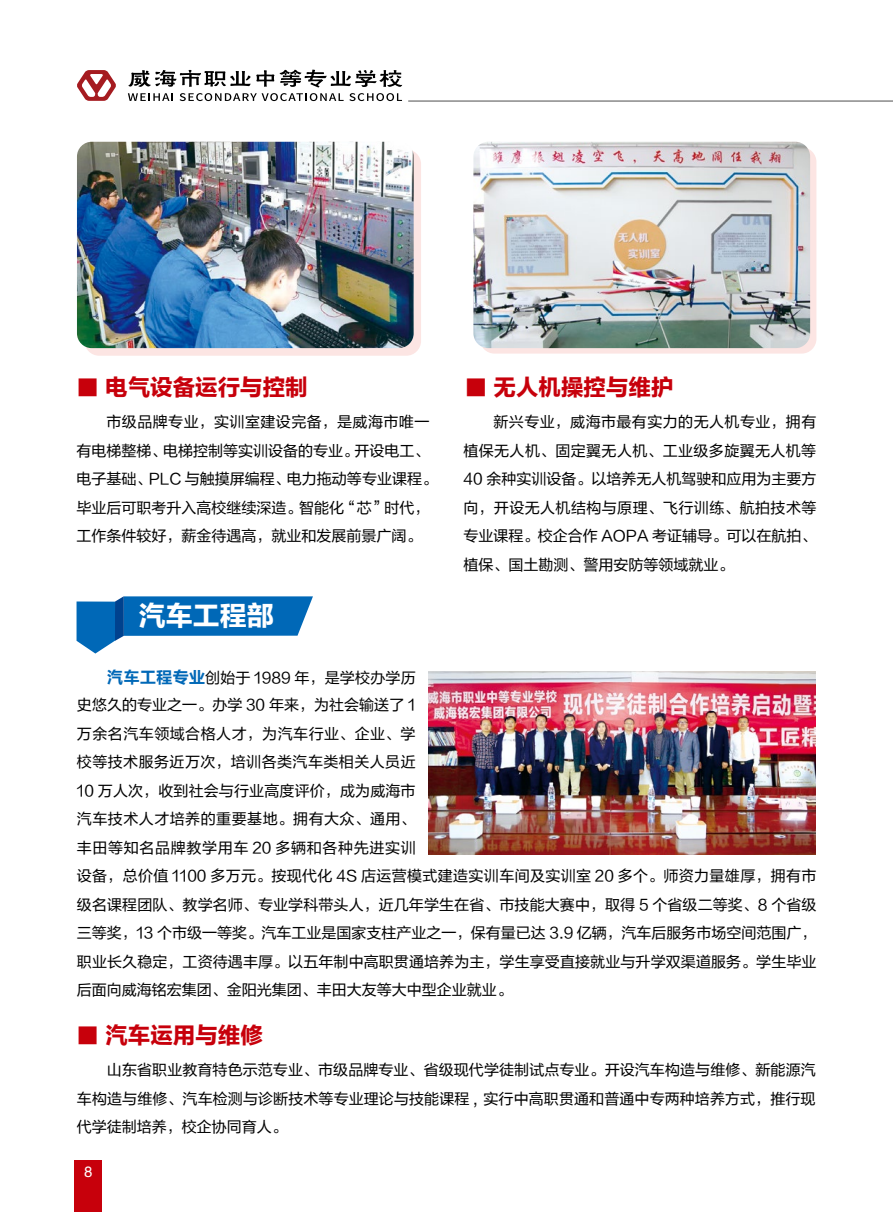
<style>
.page{position:relative;width:893px;height:1212px;background:#fff}
.page>*{position:absolute;margin:0;border:0;box-sizing:border-box;transform-origin:0 0}
.t1{font:27px "FZLTDHK WHBY GBK1 0";color:#fff}
.t2{font:22.5px "FZLTDHK WHBY GBK1 0";color:#c7000b}
.t3{font:15px/28.5px "FZLTHK WHBY GBK1 0";letter-spacing:.005em;color:#000}
.t4{font:15px "FZHTJW GB1 0";color:#fff}
.s1{font-family:"FZLTCHK GBK1 0";font-size:16.5px;color:#0068b7}
</style>
<div class="page">
<svg style="left:77px;top:70px;width:39px;height:31px"></svg>
<svg style="left:128px;top:70px;width:274px;height:31px"></svg>
<hr style="left:408px;top:100px;width:485px;height:2px;background:#898989">
<div style="left:74px;top:1160px;width:28px;height:52px;background:#c7000b"></div>
<svg style="left:77px;top:596px;width:236px;height:57px"></svg>
<img style="left:428px;top:671px;width:388px;height:183px">
<div style="left:84px;top:149px;width:337px;height:207px;background:#fce5e3;border-radius:15px"></div>
<div style="left:480px;top:147px;width:336px;height:207px;background:#fce5e3;border-radius:15px"></div>
<img style="left:77px;top:142px;width:337px;height:206px">
<img style="left:473px;top:142px;width:337px;height:206px">
<h2 class="t2" style="left:77px;top:374px;width:233px">■ 电气设备运行与控制</h2>
<p class="t3" style="left:77px;top:408px;width:362px;text-indent:30px">市级品牌专业，实训室建设完备，是威海市唯一有电梯整梯、电梯控制等实训设备的专业。开设电工、电子基础、PLC 与触摸屏编程、电力拖动等专业课程。毕业后可职考升入高校继续深造。智能化“芯”时代，工作条件较好，薪金待遇高，就业和发展前景广阔。</p>
<h1 class="t1" style="left:139px;top:601px;width:136px">汽车工程部</h1>
<h2 class="t2" style="left:465px;top:374px;width:210px">■ 无人机操控与维护</h2>
<p class="t3" style="left:463px;top:408px;width:354px;text-align:justify;text-indent:30px">新兴专业，威海市最有实力的无人机专业，拥有植保无人机、固定翼无人机、工业级多旋翼无人机等40 余种实训设备。以培养无人机驾驶和应用为主要方向，开设无人机结构与原理、飞行训练、航拍技术等专业课程。校企合作 AOPA 考证辅导。可以在航拍、植保、国土勘测、警用安防等领域就业。</p>
<p class="t3" style="left:77px;top:664px;width:741px;text-indent:30px"><span class="s1">汽车工程专业</span>创始于 1989 年，是学校办学历<br>史悠久的专业之一。办学 30 年来，为社会输送了 1<br>万余名汽车领域合格人才，为汽车行业、企业、学<br>校等技术服务近万次，培训各类汽车类相关人员近<br>10 万人次，收到社会与行业高度评价，成为威海市<br>汽车技术人才培养的重要基地。拥有大众、通用、<br>丰田等知名品牌教学用车 20 多辆和各种先进实训<br>设备，总价值 1100 多万元。按现代化 4S 店运营模式建造实训车间及实训室 20 多个。师资力量雄厚，拥有市级名课程团队、教学名师、专业学科带头人，近几年学生在省、市技能大赛中，取得 5 个省级二等奖、8 个省级三等奖，13 个市级一等奖。汽车工业是国家支柱产业之一，保有量已达 3.9 亿辆，汽车后服务市场空间范围广，职业长久稳定，工资待遇丰厚。以五年制中高职贯通培养为主，学生享受直接就业与升学双渠道服务。学生毕业后面向威海铭宏集团、金阳光集团、丰田大友等大中型企业就业。</p>
<h2 class="t2" style="left:77px;top:1023px;width:188px">■ 汽车运用与维修</h2>
<p class="t3" style="left:77px;top:1056px;width:740px;text-align:justify;text-indent:30px">山东省职业教育特色示范专业、市级品牌专业、省级现代学徒制试点专业。开设汽车构造与维修、新能源汽车构造与维修、汽车检测与诊断技术等专业理论与技能课程 , 实行中高职贯通和普通中专两种培养方式，推行现代学徒制培养，校企协同育人。</p>
<p class="t4" style="left:84px;top:1164px;width:10px">8</p>
</div>
